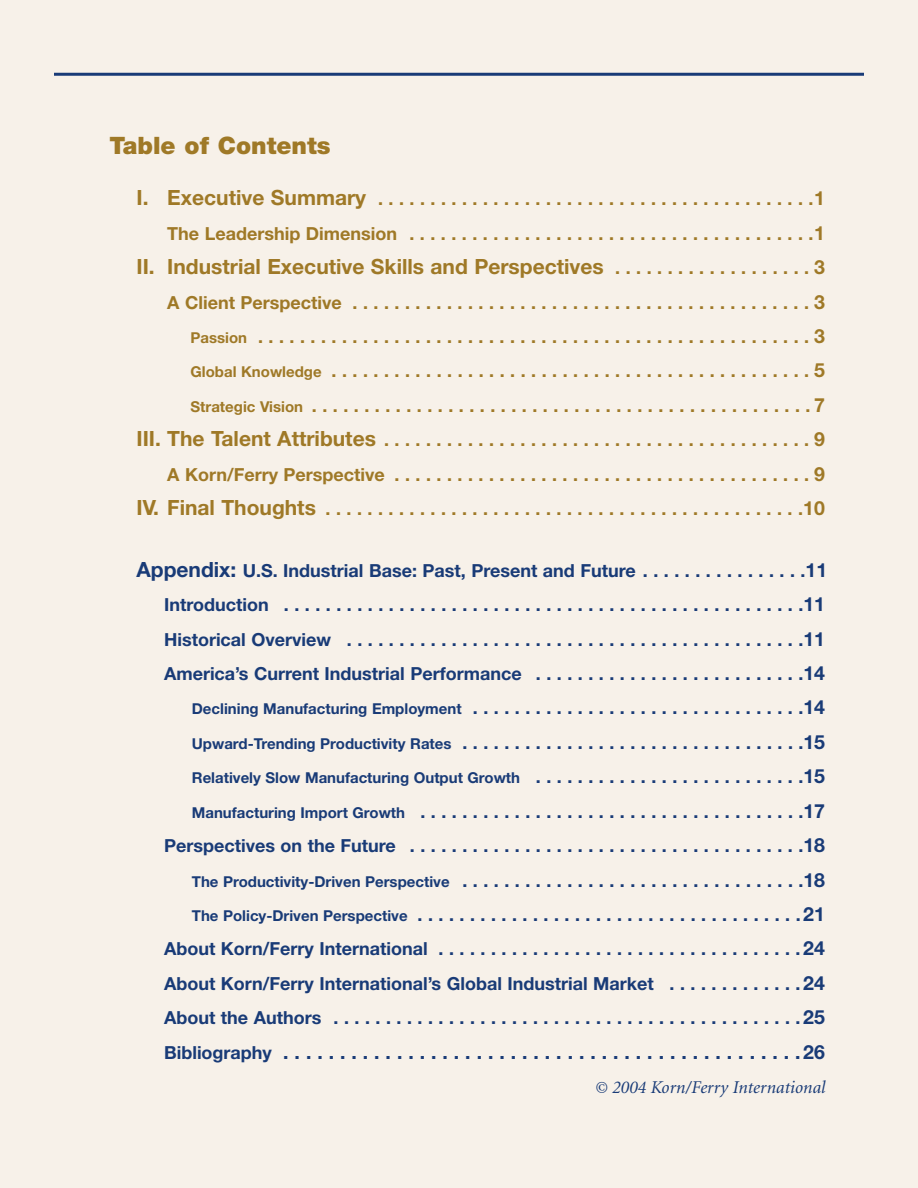
<style>
.page{position:relative;width:918px;height:1188px;background:#fff}
.page>*{position:absolute;margin:0;border:0;box-sizing:border-box;transform-origin:0 0}
.t1{font:900 24px "Helvetica Neue";color:#9f7927}
.t2{font:700 21px "Helvetica Neue";color:#9f7927}
.t3{font:700 19.5px "Helvetica Neue";color:#193b77}
.t4{font:700 18px/34.5px "Helvetica Neue";color:#193b77;text-align:justify}
.t5{font:700 18px/34.5px "Helvetica Neue";color:#9f7927;text-align:right}
.t6{font:italic 18px "Minion";color:#193b77}
.t7{font:700 15px "Helvetica Neue";color:#193b77}
.s1{font-size:21px}
.s2{font-size:19.5px}
.s3{font-size:18px}
.s4{font-size:15px}
</style>
<div class="page">
<div style="left:0;top:0;width:918px;height:1187px;background:#f7f1e9"></div>
<hr style="left:54px;top:73px;width:810px;height:3px;background:#193b77">
<h1 class="t1" style="left:110px;top:136px;width:223px">Table of Contents</h1>
<p class="t5" style="left:136px;top:183px;width:690px"><span class="s1">I. Executive Summary</span> . . . . . . . . . . . . . . . . . . . . . . . . . . . . . . . . . . . . . . . . . .<span class="s2">1<br></span>The Leadership Dimension . . . . . . . . . . . . . . . . . . . . . . . . . . . . . . . . . . . . . . .<span class="s2">1</span></p>
<p class="t2" style="left:136px;top:259px;width:690px">II. Industrial Executive Skills and Perspectives <span class="s3">. . . . . . . . . . . . . . . . . . .</span> <span class="s2">3</span></p>
<p class="t5" style="left:136px;top:287px;width:690px">A Client Perspective . . . . . . . . . . . . . . . . . . . . . . . . . . . . . . . . . . . . . . . . . . . . <span class="s2">3<br></span><span class="s4">Passion</span> . . . . . . . . . . . . . . . . . . . . . . . . . . . . . . . . . . . . . . . . . . . . . . . . . . . . . <span class="s2">3<br></span><span class="s4">Global Knowledge</span> . . . . . . . . . . . . . . . . . . . . . . . . . . . . . . . . . . . . . . . . . . . . . . <span class="s2">5<br></span><span class="s4">Strategic Vision</span> . . . . . . . . . . . . . . . . . . . . . . . . . . . . . . . . . . . . . . . . . . . . . . . . <span class="s2">7<br></span><span class="s1">III. The Talent Attributes</span> . . . . . . . . . . . . . . . . . . . . . . . . . . . . . . . . . . . . . . . . . <span class="s2">9<br></span>A Korn/Ferry Perspective . . . . . . . . . . . . . . . . . . . . . . . . . . . . . . . . . . . . . . . . <span class="s2">9<br></span><span class="s1">IV. Final Thoughts</span> . . . . . . . . . . . . . . . . . . . . . . . . . . . . . . . . . . . . . . . . . . . . . .<span class="s2">10</span></p>
<p class="t4" style="left:164px;top:555px;width:665px;text-indent:-28px"><span class="s1">Appendix:</span> U.S. Industrial Base: Past, Present and Future . . . . . . . . . . . . . . . .<span class="s2">11<br></span>Introduction . . . . . . . . . . . . . . . . . . . . . . . . . . . . . . . . . . . . . . . . . . . . . . . . . .<span class="s2">11<br></span>Historical Overview . . . . . . . . . . . . . . . . . . . . . . . . . . . . . . . . . . . . . . . . . . . .<span class="s2">11<br></span>America’s Current Industrial Performance . . . . . . . . . . . . . . . . . . . . . . . . . .<span class="s2">14</span></p>
<p class="t7" style="left:192px;top:704px;width:635px">Declining Manufacturing Employment <span class="s3">. . . . . . . . . . . . . . . . . . . . . . . . . . . . . . . .</span><span class="s2">14</span></p>
<p class="t4" style="left:192px;top:727px;width:635px"><span class="s4">Upward-Trending Productivity Rates</span> . . . . . . . . . . . . . . . . . . . . . . . . . . . . . . . . .<span class="s2">15</span></p>
<p class="t7" style="left:192px;top:773px;width:635px">Relatively Slow Manufacturing Output Growth <span class="s3">. . . . . . . . . . . . . . . . . . . . . . . . . .</span><span class="s2">15</span></p>
<p class="t4" style="left:164px;top:796px;width:663px;text-align:right"><span class="s4">Manufacturing Import Growth</span> . . . . . . . . . . . . . . . . . . . . . . . . . . . . . . . . . . . . .<span class="s2">17<br></span>Perspectives on the Future . . . . . . . . . . . . . . . . . . . . . . . . . . . . . . . . . . . . . .<span class="s2">18</span></p>
<p class="t7" style="left:192px;top:876px;width:635px">The Productivity-Driven Perspective <span class="s3">. . . . . . . . . . . . . . . . . . . . . . . . . . . . . . . . .</span><span class="s2">18</span></p>
<p class="t4" style="left:164px;top:899px;width:662px;text-indent:28px"><span class="s4">The Policy-Driven Perspective</span> . . . . . . . . . . . . . . . . . . . . . . . . . . . . . . . . . . . . .<span class="s2">21<br></span>About Korn/Ferry International . . . . . . . . . . . . . . . . . . . . . . . . . . . . . . . . . . .<span class="s2">24<br></span>About Korn/Ferry International’s Global Industrial Market . . . . . . . . . . . . . <span class="s2">24<br></span>About the Authors . . . . . . . . . . . . . . . . . . . . . . . . . . . . . . . . . . . . . . . . . . . . .<span class="s2">25</span></p>
<p class="t3" style="left:164px;top:1045px;width:662px"><span class="s3">Bibliography</span> . . . . . . . . . . . . . . . . . . . . . . . . . . . . . . . . . . . . . . . . . . . . . .26</p>
<p class="t6" style="left:594px;top:1080px;width:232px">© 2004 Korn/Ferry International</p>
</div>
